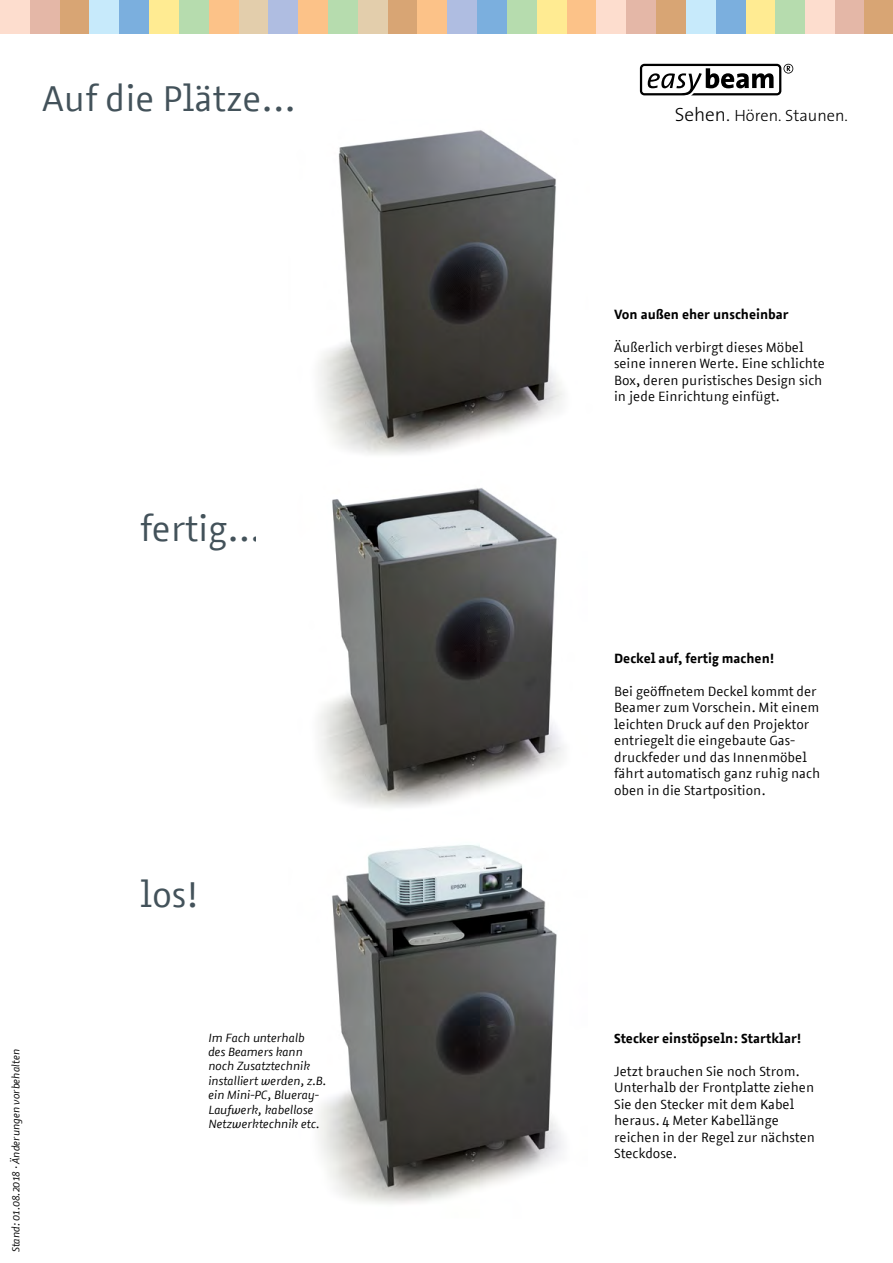
<style>
.page{position:relative;width:893px;height:1263px;background:#fff}
.page>*{position:absolute;margin:0;border:0;box-sizing:border-box;transform-origin:0 0}
.t1{font:36px "Azuro";color:#43525a}
.t2{font:300 16.35px "The Sans";color:#000}
.t3{font:13.5px/16.5px "Azuro";color:#000}
.t4{font:700 13.5px "Azuro";color:#000}
.t5{font:italic 12px/14.4px "Azuro";color:#000}
.t6{font:italic 10.5px "Azuro";color:#000}
.s1{font-size:19.35px}
</style>
<div class="page">
<img style="left:318px;top:130px;width:246px;height:325px">
<img style="left:319px;top:488px;width:245px;height:320px">
<svg style="left:318px;top:844px;width:246px;height:360px"></svg>
<div style="left:0;top:0;width:30px;height:34px;background:#fdddce"></div>
<div style="left:30px;top:0;width:30px;height:34px;background:#e4b7a7"></div>
<div style="left:60px;top:0;width:29px;height:34px;background:#d8a574"></div>
<div style="left:805px;top:0;width:30px;height:34px;background:#fdddce"></div>
<div style="left:835px;top:0;width:30px;height:34px;background:#e4b7a7"></div>
<div style="left:865px;top:0;width:28px;height:34px;background:#d8a574"></div>
<div style="left:89px;top:0;width:30px;height:34px;background:#c7eafb"></div>
<div style="left:119px;top:0;width:30px;height:34px;background:#7bafde"></div>
<div style="left:149px;top:0;width:30px;height:34px;background:#ffeb92"></div>
<div style="left:179px;top:0;width:30px;height:34px;background:#b6dcae"></div>
<div style="left:209px;top:0;width:30px;height:34px;background:#fcc288"></div>
<div style="left:239px;top:0;width:29px;height:34px;background:#e3ceac"></div>
<div style="left:268px;top:0;width:30px;height:34px;background:#afbde1"></div>
<div style="left:298px;top:0;width:30px;height:34px;background:#fcc288"></div>
<div style="left:328px;top:0;width:30px;height:34px;background:#b6dcae"></div>
<div style="left:358px;top:0;width:30px;height:34px;background:#e3ceac"></div>
<div style="left:388px;top:0;width:30px;height:34px;background:#d8a574"></div>
<div style="left:418px;top:0;width:29px;height:34px;background:#fcc288"></div>
<div style="left:447px;top:0;width:30px;height:34px;background:#afbde1"></div>
<div style="left:477px;top:0;width:30px;height:34px;background:#7bafde"></div>
<div style="left:507px;top:0;width:30px;height:34px;background:#b6dcae"></div>
<div style="left:537px;top:0;width:30px;height:34px;background:#ffeb92"></div>
<div style="left:567px;top:0;width:29px;height:34px;background:#fcc288"></div>
<div style="left:596px;top:0;width:30px;height:34px;background:#fdddce"></div>
<div style="left:626px;top:0;width:30px;height:34px;background:#e4b7a7"></div>
<div style="left:656px;top:0;width:30px;height:34px;background:#d8a574"></div>
<div style="left:686px;top:0;width:30px;height:34px;background:#c7eafb"></div>
<div style="left:716px;top:0;width:30px;height:34px;background:#7bafde"></div>
<div style="left:746px;top:0;width:29px;height:34px;background:#ffeb92"></div>
<div style="left:775px;top:0;width:30px;height:34px;background:#b6dcae"></div>
<svg style="left:640px;top:64px;width:153px;height:31px"></svg>
<h1 class="t1" style="left:43px;top:73px;width:254px">Auf die Plätze...</h1>
<h1 class="t1" style="left:140px;top:502px;width:123px">fertig...</h1>
<p class="t6" style="left:9px;top:1252px;width:205px;rotate:-90deg">Stand: 01.08.2018 · Änderungen vorbehalten</p>
<h1 class="t1" style="left:140px;top:868px;width:59px">los!</h1>
<p class="t5" style="left:208px;top:1030px;width:120px">Im Fach unterhalb<br>des Beamers kann noch Zusatztechnik installiert werden, z.B. ein Mini-PC, Blueray-<br>Laufwerk, kabellose<br>Netzwerktechnik etc.</p>
<p class="t2" style="left:675px;top:102px;width:175px"><span class="s1">Sehen.</span> Hören. Staunen.</p>
<p class="t4" style="left:614px;top:304px;width:176px">Von außen eher unscheinbar</p>
<p class="t3" style="left:614px;top:338px;width:212px">Äußerlich verbirgt dieses Möbel seine inneren Werte. Eine schlichte Box, deren puristisches Design sich in jede Einrichtung einfügt.</p>
<p class="t4" style="left:614px;top:647px;width:162px">Deckel auf, fertig machen!</p>
<p class="t3" style="left:614px;top:682px;width:208px">Bei geöffnetem Deckel kommt der<br>Beamer zum Vorschein. Mit einem leichten Druck auf den Projektor entriegelt die eingebaute Gas&shy;druckfeder und das Innenmöbel fährt automatisch ganz ruhig nach oben in die Startposition.</p>
<p class="t4" style="left:614px;top:1027px;width:189px">Stecker einstöpseln: Startklar!</p>
<p class="t3" style="left:614px;top:1062px;width:202px">Jetzt brauchen Sie noch Strom.<br>Unterhalb der Frontplatte ziehen<br>Sie den Stecker mit dem Kabel heraus. 4 Meter Kabellänge reichen in der Regel zur nächsten<br>Steckdose.</p>
</div>
